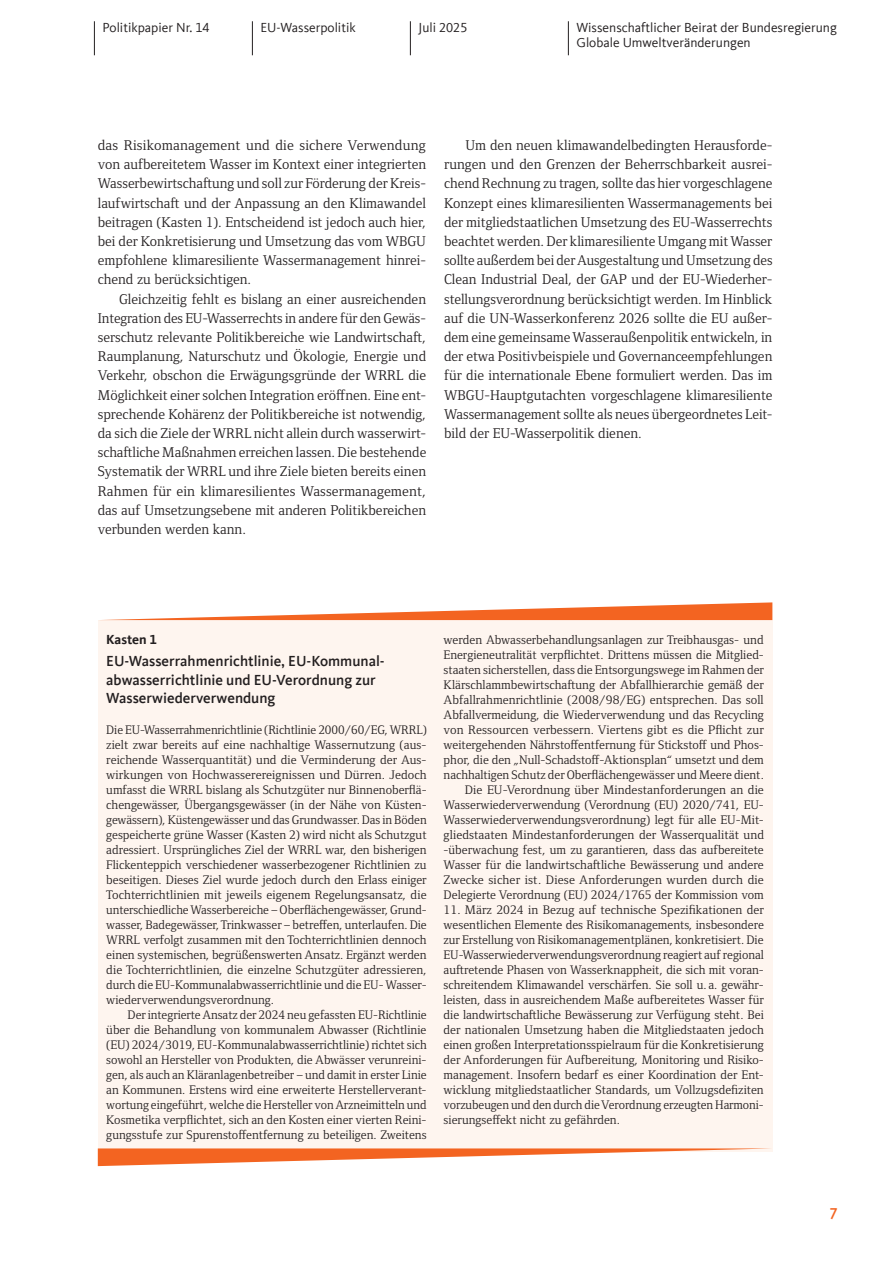
<style>
.page{position:relative;width:893px;height:1263px;background:#fff}
.page>*{position:absolute;margin:0;border:0;box-sizing:border-box;transform-origin:0 0}
.t1{font:500 16.2px "Kievit Sc Offc";color:#f36421}
.t2{font:500 15px/18.3px "Kievit Offc";color:#231f20}
.t3{font:14.55px/19.2px "Foundry Form Serif";color:#231f20;text-align:justify}
.t4{font:13.5px/15.8px "Kievit Offc";color:#231f20}
.t5{font:700 13.5px "Kievit Offc";color:#231f20}
.t6{font:12.75px/15px "Foundry Form Serif";color:#231f20;text-align:justify}
</style>
<div class="page">
<div style="left:98px;top:620px;width:674px;height:532px;background:#fef5ef"></div>
<svg style="left:103px;top:602px;width:669px;height:18px"></svg>
<svg style="left:98px;top:1148px;width:672px;height:18px"></svg>
<hr style="left:94px;top:21px;width:1px;height:34px;background:#231f20">
<hr style="left:252px;top:21px;width:1px;height:34px;background:#231f20">
<hr style="left:410px;top:21px;width:1px;height:34px;background:#231f20">
<hr style="left:568px;top:21px;width:1px;height:34px;background:#231f20">
<p class="t4" style="left:103px;top:19px;width:109px">Politikpapier Nr. 14</p>
<p class="t4" style="left:261px;top:19px;width:97px">EU-Wasserpolitik</p>
<p class="t4" style="left:418px;top:19px;width:50px">Juli 2025</p>
<p class="t4" style="left:576px;top:19px;width:262px">Wissenschaftlicher Beirat der Bundesregierung<br>Globale Umweltveränderungen</p>
<p class="t3" style="left:98px;top:135px;width:330px">das Risikomanagement und die sichere Verwendung von aufbereitetem Wasser im Kontext einer integrierten Wasserbewirtschaftung und soll zur Förderung der Kreis&shy;laufwirtschaft und der Anpassung an den Klimawandel beitragen (Kasten 1). Entscheidend ist jedoch auch hier, bei der Konkretisierung und Umsetzung das vom WBGU empfohlene klimaresiliente Wassermanagement hinrei&shy;chend zu berücksichtigen.</p>
<p class="t3" style="left:98px;top:289px;width:330px;text-indent:21px">Gleichzeitig fehlt es bislang an einer ausreichenden Integration des EU-Wasserrechts in andere für den Gewäs&shy;serschutz relevante Politikbereiche wie Landwirtschaft, Raumplanung, Naturschutz und Ökologie, Energie und Verkehr, obschon die Erwägungsgründe der WRRL die Möglichkeit einer solchen Integration eröffnen. Eine ent&shy;sprechende Kohärenz der Politikbereiche ist notwendig, da sich die Ziele der WRRL nicht allein durch wasserwirt&shy;schaftliche Maßnahmen erreichen lassen. Die bestehende Systematik der WRRL und ihre Ziele bieten bereits einen Rahmen für ein klimaresilientes Wassermanagement, das auf Umsetzungsebene mit anderen Politikbereichen verbunden werden kann.</p>
<p class="t3" style="left:444px;top:135px;width:330px;text-indent:21px">Um den neuen klimawandelbedingten Herausforde&shy;rungen und den Grenzen der Beherrschbarkeit ausrei&shy;chend Rechnung zu tragen, sollte das hier vorgeschlagene Konzept eines klimaresilienten Wassermanagements bei der mitgliedstaatlichen Umsetzung des EU-Wasserrechts beachtet werden. Der klimaresiliente Umgang mit Wasser sollte außerdem bei der Ausgestaltung und Umsetzung des Clean Industrial Deal, der GAP und der EU-Wiederher&shy;stellungsverordnung berücksichtigt werden. Im Hinblick auf die UN-Wasserkonferenz 2026 sollte die EU außer&shy;dem eine gemeinsame Wasseraußenpolitik entwickeln, in der etwa Positivbeispiele und Governanceempfehlungen für die internationale Ebene formuliert werden. Das im WBGU-Hauptgutachten vorgeschlagene klimaresiliente Wassermanagement sollte als neues übergeordnetes Leit&shy;bild der EU-Wasserpolitik dienen.</p>
<p class="t5" style="left:106px;top:631px;width:52px">Kasten 1</p>
<p class="t2" style="left:106px;top:652px;width:278px">EU-Wasserrahmenrichtlinie, EU-Kommunal&shy;abwasserrichtlinie und EU-Verordnung zur<br>Wasserwiederverwendung</p>
<p class="t6" style="left:106px;top:722px;width:322px">Die EU-Wasserrahmenrichtlinie (Richtlinie 2000/60/EG, WRRL) zielt zwar bereits auf eine nachhaltige Wassernutzung (aus&shy;reichende Wasserquantität) und die Verminderung der Aus&shy;wirkungen von Hochwasserereignissen und Dürren. Jedoch umfasst die WRRL bislang als Schutzgüter nur Binnenoberflä&shy;chengewässer, Übergangsgewässer (in der Nähe von Küsten&shy;gewässern), Küstengewässer und das Grundwasser. Das in Böden gespeicherte grüne Wasser (Kasten 2) wird nicht als Schutzgut adressiert. Ursprüngliches Ziel der WRRL war, den bisherigen Flickenteppich verschiedener wasserbezogener Richtlinien zu beseitigen. Dieses Ziel wurde jedoch durch den Erlass einiger Tochterrichtlinien mit jeweils eigenem Regelungsansatz, die unterschiedliche Wasserbereiche – Oberflächengewässer, Grund&shy;wasser, Badegewässer, Trinkwasser – betreffen, unterlaufen. Die WRRL verfolgt zusammen mit den Tochterrichtlinien dennoch einen systemischen, begrüßenswerten Ansatz. Ergänzt werden die Tochterrichtlinien, die einzelne Schutzgüter adressieren, durch die EU-Kommunalabwasserrichtlinie und die EU- Wasser&shy;wiederverwendungsverordnung.</p>
<p class="t6" style="left:106px;top:1007px;width:322px;text-indent:21px">Der integrierte Ansatz der 2024 neu gefassten EU-Richtlinie über die Behandlung von kommunalem Abwasser (Richtlinie (EU) 2024/3019, EU-Kommunalabwasserrichtlinie) richtet sich sowohl an Hersteller von Produkten, die Abwässer verunreini&shy;gen, als auch an Kläranlagenbetreiber – und damit in erster Linie an Kommunen. Erstens wird eine erweiterte Herstellerverant&shy;wortung eingeführt, welche die Hersteller von Arzneimitteln und Kosmetika verpflichtet, sich an den Kosten einer vierten Reini&shy;gungsstufe zur Spurenstoffentfernung zu beteiligen. Zweitens</p>
<p class="t6" style="left:444px;top:632px;width:322px;text-align:right">werden Abwasserbehandlungsanlagen zur Treibhausgas- und Energieneutralität verpflichtet. Drittens müssen die Mitglied&shy;staaten sicherstellen, dass die Entsorgungswege im Rahmen der Klärschlammbewirtschaftung der Abfallhierarchie gemäß der Abfallrahmenrichtlinie (2008/98/EG) entsprechen. Das soll Abfallvermeidung, die Wiederverwendung und das Recycling von Ressourcen verbessern. Viertens gibt es die Pflicht zur weitergehenden Nährstoffentfernung für Stickstoff und Phos&shy;phor, die den „Null-Schadstoff-Aktionsplan“ umsetzt und dem nachhaltigen Schutz der Oberflächengewässer und Meere dient.<br>Die EU-Verordnung über Mindestanforderungen an die Wasserwiederverwendung (Verordnung (EU) 2020/741, EU-Wasserwiederverwendungsverordnung) legt für alle EU-Mit&shy;gliedstaaten Mindestanforderungen der Wasserqualität und -überwachung fest, um zu garantieren, dass das aufbereitete Wasser für die landwirtschaftliche Bewässerung und andere Zwecke sicher ist. Diese Anforderungen wurden durch die Delegierte Verordnung (EU) 2024/1765 der Kommission vom</p>
<p class="t6" style="left:444px;top:902px;width:322px">11. März 2024 in Bezug auf technische Spezifikationen der wesentlichen Elemente des Risikomanagements, insbesondere zur Erstellung von Risikomanagementplänen, konkretisiert. Die EU-Wasserwiederverwendungsverordnung reagiert auf regional auftretende Phasen von Wasserknappheit, die sich mit voran&shy;schreitendem Klimawandel verschärfen. Sie soll u. a. gewähr&shy;leisten, dass in ausreichendem Maße aufbereitetes Wasser für die landwirtschaftliche Bewässerung zur Verfügung steht. Bei der nationalen Umsetzung haben die Mitgliedstaaten jedoch einen großen Interpretationsspielraum für die Konkretisierung der Anforderungen für Aufbereitung, Monitoring und Risiko&shy;management. Insofern bedarf es einer Koordination der Ent&shy;wicklung mitgliedstaatlicher Standards, um Vollzugsdefiziten vorzubeugen und den durch die Verordnung erzeugten Harmoni&shy;sierungseffekt nicht zu gefährden.</p>
<p class="t1" style="left:830px;top:1201px;width:9px">7</p>
</div>
